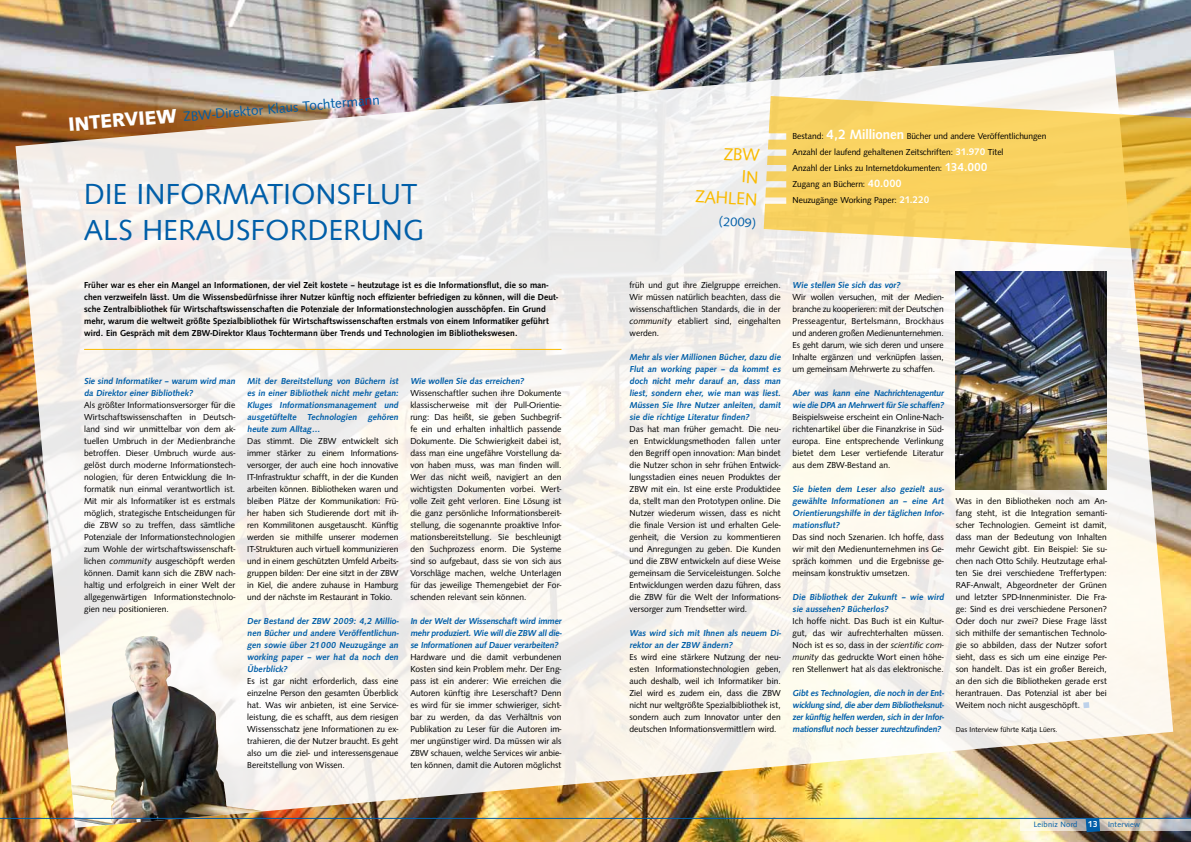
<style>
.page{position:relative;width:1191px;height:842px;background:#fff}
.page>*{position:absolute;margin:0;border:0;box-sizing:border-box;transform-origin:0 0}
.t1{font:30px/36px "Syntax D";letter-spacing:.02em;color:#005ea8}
.t2{font:18px "Syntax D";color:#fabb00}
.t3{font:14px "Syntax D";color:#005ea8}
.t4{font:13px "Syntax D";color:#005ea8}
.t5{font:9px/12px "Syntax D";letter-spacing:.01em;color:#000;text-align:justify}
.t6{font:500 9px/12px "Syntax D";color:#005ea8;text-align:justify}
.t7{font:500 9px/12px "Syntax D";letter-spacing:.01em;color:#000}
.t8{font:8px "Syntax D";letter-spacing:.03em;color:#005ea8}
.t9{font:7.5px "Syntax D";letter-spacing:.01em;color:#000}
.s1{font-weight:700;font-size:20px;color:#fff}
.s2{font-style:italic}
.s3{font-weight:500;font-size:14px;color:#fff}
.s4{font-weight:500;font-size:10px;color:#fff}
.s5{font-weight:500;font-size:12px;color:#fff}
.s6{font-weight:500;font-size:11px;color:#fff}
.s7{font-weight:500;font-size:9px;color:#fff}
</style>
<div class="page">
<img style="left:0;top:0;width:1191px;height:842px">
<img style="left:16px;top:50px;width:1157px;height:778px">
<img style="left:118px;top:636px;width:24px;height:64px">
<svg style="left:763px;top:96px;width:428px;height:156px;fill:#f9d261"></svg>
<svg style="left:1083px;top:702px;width:6px;height:6px"></svg>
<img style="left:955px;top:272px;width:151px;height:217px">
<svg style="left:1020px;top:819px;width:171px;height:12px"></svg>
<hr style="left:595px;top:818px;width:596px;height:1px;background:#005ea8">
<svg style="left:1085px;top:818px;width:15px;height:14px"></svg>
<hr style="left:84px;top:349px;width:477px;height:1px;background:#fabb00">
<hr style="left:0;top:818px;width:595px;height:1px;background:#005ea8">
<svg style="left:724px;top:148px;width:36px;height:13px"></svg>
<svg style="left:743px;top:170px;width:14px;height:13px"></svg>
<h3 class="t3" style="left:68px;top:119px;width:313px;rotate:-5deg"><span class="s1">INTERVIEW</span> ZBW-Direktor Klaus Tochtermann</h3>
<h1 class="t1" style="left:84px;top:176px;width:334px">Die In formationsflut als Herausforderung</h1>
<p class="t7" style="left:84px;top:279px;width:475px">Früher war es eher ein Mangel an Informationen, der viel Zeit kostete – heutzutage ist es die Informationsflut, die so man&shy;chen verzweifeln lässt. Um die Wissensbedürfnisse ihrer Nutzer künftig noch effizienter befriedigen zu können, will die Deut&shy;sche Zentralbibliothek für Wirtschaftswissenschaften die Potenziale der Informationstechnologien ausschöpfen. Ein Grund mehr, warum die weltweit größte Spezialbibliothek für Wirtschaftswissenschaften erstmals von einem Informatiker geführt wird. Ein Gespräch mit dem ZBW-Direktor Klaus Tochtermann über Trends und Technologien im Bibliothekswesen.</p>
<p class="t6" style="left:84px;top:375px;width:154px">Sie sind Informatiker – warum wird man da Direktor einer Bibliothek?</p>
<p class="t5" style="left:84px;top:399px;width:153px">Als größter Informationsversorger für die Wirtschaftswissenschaften in Deutsch&shy;land sind wir unmittelbar von dem ak&shy;tuellen Umbruch in der Medienbranche betroffen. Dieser Umbruch wurde aus&shy;gelöst durch moderne Informationstech&shy;nologien, für deren Entwicklung die In&shy;formatik nun einmal verantwortlich ist.<br>Mit mir als Informatiker ist es erstmals möglich, strategische Entscheidungen für die ZBW so zu treffen, dass sämtliche Potenziale der Informationstechnologien zum Wohle der wirtschaftswissenschaft&shy;lichen <span class="s2">community</span> ausgeschöpft werden können. Damit kann sich die ZBW nach&shy;haltig und erfolgreich in einer Welt der allgegenwärtigen Informationstechnolo&shy;gien neu positionieren.</p>
<p class="t6" style="left:247px;top:375px;width:154px">Mit der Bereitstellung von Büchern ist es in einer Bibliothek nicht mehr getan:<br>Kluges Informationsmanagement und ausgetüftelte Technologien gehören heute zum Alltag...</p>
<p class="t5" style="left:247px;top:435px;width:153px">Das stimmt. Die ZBW entwickelt sich immer stärker zu einem Informations&shy;versorger, der auch eine hoch innovative IT-Infrastruktur schafft, in der die Kunden arbeiten können. Bibliotheken waren und bleiben Plätze der Kommunikation: Frü&shy;her haben sich Studierende dort mit ih&shy;ren Kommilitonen ausgetauscht. Künftig werden sie mithilfe unserer modernen IT-Strukturen auch virtuell kommunizieren und in einem geschützten Umfeld Arbeits&shy;gruppen bilden: Der eine sitzt in der ZBW in Kiel, die andere zuhause in Hamburg und der nächste im Restaurant in Tokio.</p>
<p class="t6" style="left:247px;top:615px;width:154px">Der Bestand der ZBW 2009: 4,2 Millio&shy;nen Bücher und andere Veröffentlichun&shy;gen sowie über 21000 Neuzugänge an working paper – wer hat da noch den Überblick?</p>
<p class="t5" style="left:247px;top:675px;width:153px">Es ist gar nicht erforderlich, dass eine einzelne Person den gesamten Überblick hat. Was wir anbieten, ist eine Service&shy;leistung, die es schafft, aus dem riesigen Wissensschatz jene Informationen zu ex&shy;trahieren, die der Nutzer braucht. Es geht also um die ziel- und interessensgenaue Bereitstellung von Wissen.</p>
<p class="t6" style="left:410px;top:375px;width:116px">Wie wollen Sie das erreichen?</p>
<p class="t5" style="left:410px;top:387px;width:153px">Wissenschaftler suchen ihre Dokumente klassischerweise mit der Pull-Orientie&shy;rung: Das heißt, sie geben Suchbegrif&shy;fe ein und erhalten inhaltlich passende Dokumente. Die Schwierigkeit dabei ist, dass man eine ungefähre Vorstellung da&shy;von haben muss, was man finden will.<br>Wer das nicht weiß, navigiert an den wichtigsten Dokumenten vorbei. Wert&shy;volle Zeit geht verloren. Eine Lösung ist die ganz persönliche Informationsbereit&shy;stellung, die sogenannte proaktive Infor&shy;mationsbereitstellung. Sie beschleunigt den Suchprozess enorm. Die Systeme sind so aufgebaut, dass sie von sich aus Vorschläge machen, welche Unterlagen für das jeweilige Themengebiet der For&shy;schenden relevant sein können.</p>
<p class="t6" style="left:410px;top:615px;width:154px">In der Welt der Wissenschaft wird immer mehr produziert.Wie willdie ZBW alldie&shy;se Informationen auf Dauer verarbeiten?</p>
<p class="t5" style="left:410px;top:651px;width:153px">Hardware und die damit verbundenen Kosten sind kein Problem mehr. Der Eng&shy;pass ist ein anderer: Wie erreichen die Autoren künftig ihre Leserschaft? Denn es wird für sie immer schwieriger, sicht&shy;bar zu werden, da das Verhältnis von Publikation zu Leser für die Autoren im&shy;mer ungünstiger wird. Da müssen wir als ZBW schauen, welche Services wir anbie&shy;ten können, damit die Autoren möglichst</p>
<h2 class="t2" style="left:696px;top:186px;width:60px;rotate:3deg">Zahl en</h2>
<h3 class="t4" style="left:719px;top:214px;width:38px;rotate:3deg">(2009)</h3>
<p class="t5" style="left:792px;top:128px;width:255px;line-height:16px;text-align:left">Bestand: <span class="s3">4,2 Millionen</span> Bücher und andere Veröffentlichungen Anzahl der laufend gehaltenen Zeitschriften: <span class="s4">31.970</span> Titel<br>Anzahl der Links zu Internetdokumenten: <span class="s5">134.000<br></span>Zugang an Büchern: <span class="s6">40.000<br></span>Neuzugänge Working Paper: <span class="s4">21.220</span></p>
<p class="t5" style="left:629px;top:279px;width:153px">früh und gut ihre Zielgruppe erreichen.<br>Wir müssen natürlich beachten, dass die wissenschaftlichen Standards, die in der <span class="s2">community</span> etabliert sind, eingehalten werden.</p>
<p class="t6" style="left:629px;top:351px;width:154px">Mehr als vier Millionen Bücher, dazu die Flut an working paper – da kommt es doch nicht mehr darauf an, dass man liest, sondern eher, wie man was liest.<br>Müssen Sie Ihre Nutzer anleiten, damit sie die richtige Literatur finden?</p>
<p class="t5" style="left:629px;top:423px;width:153px">Das hat man früher gemacht. Die neu&shy;en Entwicklungsmethoden fallen unter den Begriff open innovation: Man bindet die Nutzer schon in sehr frühen Entwick&shy;lungsstadien eines neuen Produktes der ZBW mit ein. Ist eine erste Produktidee da, stellt man den Prototypen online. Die Nutzer wiederum wissen, dass es nicht die finale Version ist und erhalten Gele&shy;genheit, die Version zu kommentieren und Anregungen zu geben. Die Kunden und die ZBW entwickeln auf diese Weise gemeinsam die Serviceleistungen. Solche Entwicklungen werden dazu führen, dass die ZBW für die Welt der Informations&shy;versorger zum Trendsetter wird.</p>
<p class="t6" style="left:629px;top:627px;width:154px">Was wird sich mit Ihnen als neuem Di&shy;rektor an der ZBW ändern?</p>
<p class="t5" style="left:629px;top:651px;width:153px">Es wird eine stärkere Nutzung der neu&shy;esten Informationstechnologien geben, auch deshalb, weil ich Informatiker bin.<br>Ziel wird es zudem ein, dass die ZBW nicht nur weltgrößte Spezialbibliothek ist, sondern auch zum Innovator unter den deutschen Informationsvermittlern wird.</p>
<p class="t6" style="left:792px;top:279px;width:111px">Wie stellen Sie sich das vor?</p>
<p class="t5" style="left:792px;top:291px;width:153px">Wir wollen versuchen, mit der Medien&shy;branche zu kooperieren: mit der Deutschen Presseagentur, Bertelsmann, Brockhaus und anderen großen Medienunternehmen.<br>Es geht darum, wie sich deren und unsere Inhalte ergänzen und verknüpfen lassen, um gemeinsam Mehrwerte zu schaffen.</p>
<p class="t6" style="left:792px;top:387px;width:154px">Aber was kann eine Nachrichtenagentur wie die DPA an MehrwertfürSie schaffen?</p>
<p class="t5" style="left:792px;top:411px;width:153px">Beispielsweise erscheint ein Online-Nach&shy;richtenartikel über die Finanzkrise in Süd&shy;europa. Eine entsprechende Verlinkung bietet dem Leser vertiefende Literatur aus dem ZBW-Bestand an.</p>
<p class="t6" style="left:792px;top:483px;width:154px">Sie bieten dem Leser also gezielt aus&shy;gewählte Informationen an – eine Art Orientierungshilfe in der täglichen Infor&shy;mationsflut?</p>
<p class="t5" style="left:792px;top:531px;width:153px">Das sind noch Szenarien. Ich hoffe, dass wir mit den Medienunternehmen ins Ge&shy;spräch kommen und die Ergebnisse ge&shy;meinsam konstruktiv umsetzen.</p>
<p class="t6" style="left:792px;top:591px;width:154px">Die Bibliothek der Zukunft – wie wird sie aussehen? Bücherlos?</p>
<p class="t5" style="left:792px;top:615px;width:153px">Ich hoffe nicht. Das Buch ist ein Kultur&shy;gut, das wir aufrechterhalten müssen.<br>Noch ist es so, dass in der <span class="s2">scientific com&shy;munity</span> das gedruckte Wort einen höhe&shy;ren Stellenwert hat als das elektronische.</p>
<p class="t6" style="left:792px;top:687px;width:154px">Gibt es Technologien, die noch in der Ent&shy;wicklung sind,die aberdem Bibliotheksnut&shy;zerkünftig helfen werden,sich in derInfor&shy;mationsflut noch besser zurechtzufinden?</p>
<p class="t5" style="left:955px;top:495px;width:153px">Was in den Bibliotheken noch am An&shy;fang steht, ist die Integration semanti&shy;scher Technologien. Gemeint ist damit, dass man der Bedeutung von Inhalten mehr Gewicht gibt. Ein Beispiel: Sie su&shy;chen nach Otto Schily. Heutzutage erhal&shy;ten Sie drei verschiedene Treffertypen:<br>RAF-Anwalt, Abgeordneter der Grünen und letzter SPD-Innenminister. Die Fra&shy;ge: Sind es drei verschiedene Personen?<br>Oder doch nur zwei? Diese Frage lässt sich mithilfe der semantischen Technolo&shy;gie so abbilden, dass der Nutzer sofort sieht, dass es sich um eine einzige Per&shy;son handelt. Das ist ein großer Bereich, an den sich die Bibliotheken gerade erst herantrauen. Das Potenzial ist aber bei Weitem noch nicht ausgeschöpft.</p>
<p class="t9" style="left:955px;top:725px;width:103px">Das Interview führte Katja Lüers.</p>
<p class="t8" style="left:1033px;top:820px;width:65px">Leibniz Nord <span class="s7">13</span></p>
<p class="t8" style="left:1108px;top:820px;width:33px">Interview</p>
</div>
